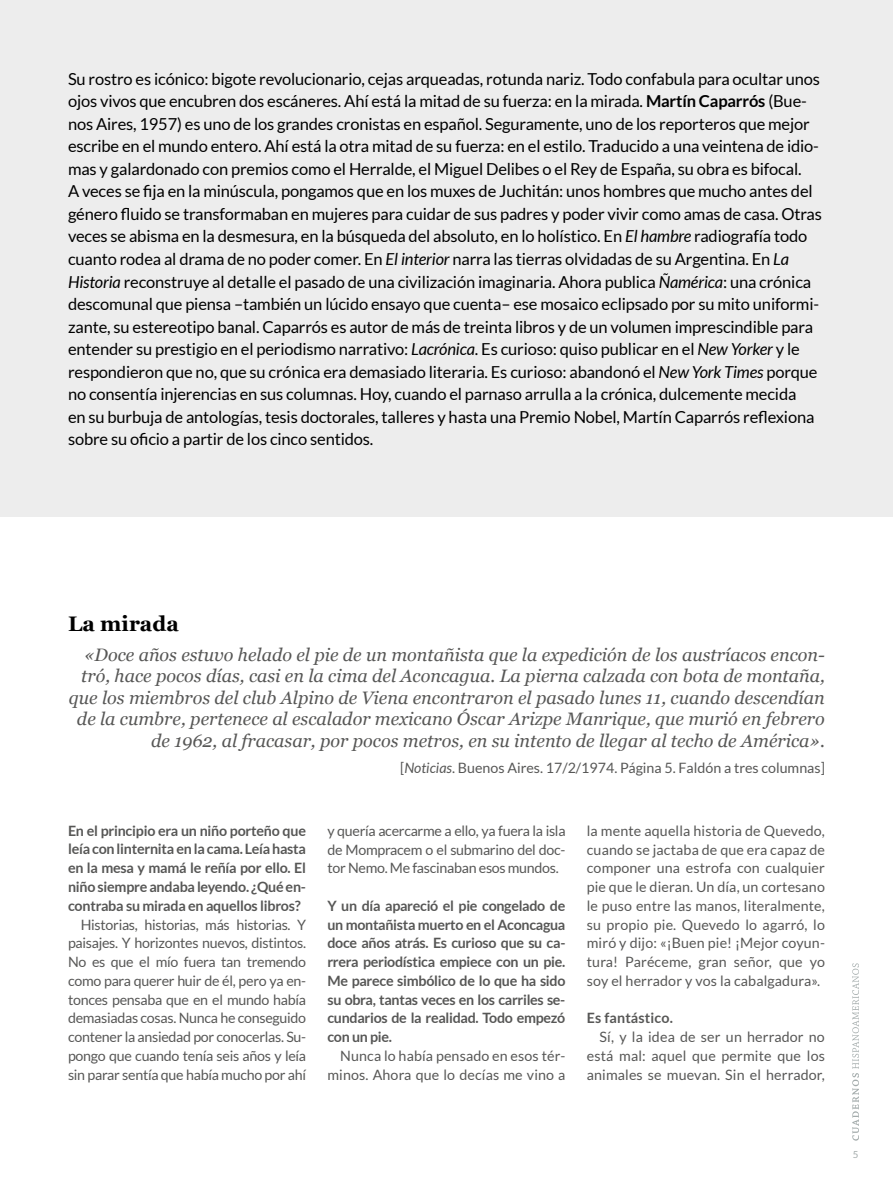
<style>
.page{position:relative;width:893px;height:1191px;background:#fff}
.page>*{position:absolute;margin:0;border:0;box-sizing:border-box;transform-origin:0 0}
.t1{font:700 21px "Georgia";color:#000}
.t2{font:italic 18px/21.6px "Georgia";color:#575756;text-align:right}
.t3{font:16.5px/22.5px "Lato";letter-spacing:-.01em;color:#000}
.t4{font:14.25px/18.8px "Lato";color:#575756;text-align:justify}
.t5{font:700 14.25px/18.8px "Lato";letter-spacing:-.015em;color:#575756;text-align:justify}
.t6{font:700 14.25px "Lato";letter-spacing:.01em;color:#575756}
.t7{font:9.75px "Lato";color:#a4acac}
.s1{font-weight:700}
.s2{font-style:italic}
</style>
<div class="page">
<svg style="left:852px;top:963px;width:7px;height:177px"></svg>
<div style="left:1px;top:0;width:892px;height:517px;background:#ededed"></div>
<p class="t3" style="left:68px;top:68px;width:755px">Su rostro es icónico: bigote revolucionario, cejas arqueadas, rotunda nariz. Todo confabula para ocultar unos ojos vivos que encubren dos escáneres. Ahí está la mitad de su fuerza: en la mirada. <span class="s1">Martín Caparrós</span> (Bue&shy;nos Aires, 1957) es uno de los grandes cronistas en español. Seguramente, uno de los reporteros que mejor escribe en el mundo entero. Ahí está la otra mitad de su fuerza: en el estilo. Traducido a una veintena de idio&shy;mas y galardonado con premios como el Herralde, el Miguel Delibes o el Rey de España, su obra es bifocal.<br>A veces se fija en la minúscula, pongamos que en los muxes de Juchitán: unos hombres que mucho antes del género fluido se transformaban en mujeres para cuidar de sus padres y poder vivir como amas de casa. Otras veces se abisma en la desmesura, en la búsqueda del absoluto, en lo holístico. En <span class="s2">El hambre</span> radiografía todo cuanto rodea al drama de no poder comer. En <span class="s2">El interior</span> narra las tierras olvidadas de su Argentina. En <span class="s2">La Historia</span> reconstruye al detalle el pasado de una civilización imaginaria. Ahora publica <span class="s2">Ñamérica</span>: una crónica descomunal que piensa –también un lúcido ensayo que cuenta– ese mosaico eclipsado por su mito uniformi&shy;zante, su estereotipo banal. Caparrós es autor de más de treinta libros y de un volumen imprescindible para entender su prestigio en el periodismo narrativo: <span class="s2">Lacrónica</span>. Es curioso: quiso publicar en el <span class="s2">New Yorker</span> y le respondieron que no, que su crónica era demasiado literaria. Es curioso: abandonó el <span class="s2">New York Times</span> porque no consentía injerencias en sus columnas. Hoy, cuando el parnaso arrulla a la crónica, dulcemente mecida<br>en su burbuja de antologías, tesis doctorales, talleres y hasta una Premio Nobel, Martín Caparrós reflexiona sobre su oficio a partir de los cinco sentidos.</p>
<p class="t1" style="left:68px;top:607px;width:112px">La mirada</p>
<p class="t2" style="left:69px;top:643px;width:758px">«Doce años estuvo helado el pie de un montañista que la expedición de los austríacos encon&shy;tró, hace pocos días, casi en la cima del Aconcagua. La pierna calzada con bota de montaña, que los miembros del club Alpino de Viena encontraron el pasado lunes 11, cuando descendían de la cumbre, pertenece al escalador mexicano Óscar Arizpe Manrique, que murió en febrero de 1962, al fracasar, por pocos metros, en su intento de llegar al techo de América».</p>
<p class="t4" style="left:400px;top:758px;width:426px">[<span class="s2">Noticias</span>. Buenos Aires. 17/2/1974. Página 5. Faldón a tres columnas]</p>
<p class="t5" style="left:68px;top:821px;width:239px">En el principio era un niño porteño que leía con linternita en la cama. Leía hasta en la mesa y mamá le reñía por ello. El niño siempre andaba leyendo. ¿Qué en&shy;contraba su mirada en aquellos libros?</p>
<p class="t4" style="left:68px;top:915px;width:240px;text-indent:13px">Historias, historias, más historias. Y paisajes. Y horizontes nuevos, distintos.<br>No es que el mío fuera tan tremendo como para querer huir de él, pero ya en&shy;tonces pensaba que en el mundo había demasiadas cosas. Nunca he conseguido contener la ansiedad por conocerlas. Su&shy;pongo que cuando tenía seis años y leía sin parar sentía que había mucho por ahí</p>
<p class="t4" style="left:327px;top:821px;width:240px">y quería acercarme a ello, ya fuera la isla de Mompracem o el submarino del doc&shy;tor Nemo. Me fascinaban esos mundos.</p>
<p class="t5" style="left:327px;top:896px;width:240px">Y un día apareció el pie congelado de un montañista muerto en el Aconcagua doce años atrás. Es curioso que su ca&shy;rrera periodística empiece con un pie.<br>Me parece simbólico de lo que ha sido su obra, tantas veces en los carriles se&shy;cundarios de la realidad. Todo empezó con un pie.</p>
<p class="t4" style="left:327px;top:1046px;width:240px;text-align:right">Nunca lo había pensado en esos tér&shy;minos. Ahora que lo decías me vino a</p>
<p class="t4" style="left:587px;top:821px;width:240px">la mente aquella historia de Quevedo, cuando se jactaba de que era capaz de componer una estrofa con cualquier pie que le dieran. Un día, un cortesano le puso entre las manos, literalmente, su propio pie. Quevedo lo agarró, lo miró y dijo: «¡Buen pie! ¡Mejor coyun&shy;tura! Paréceme, gran señor, que yo soy el herrador y vos la cabalgadura».</p>
<p class="t6" style="left:587px;top:1010px;width:88px">Es fantástico.</p>
<p class="t4" style="left:587px;top:1027px;width:240px;text-indent:13px">Sí, y la idea de ser un herrador no está mal: aquel que permite que los animales se muevan. Sin el herrador,</p>
<p class="t7" style="left:853px;top:1148px;width:7px">5</p>
</div>
